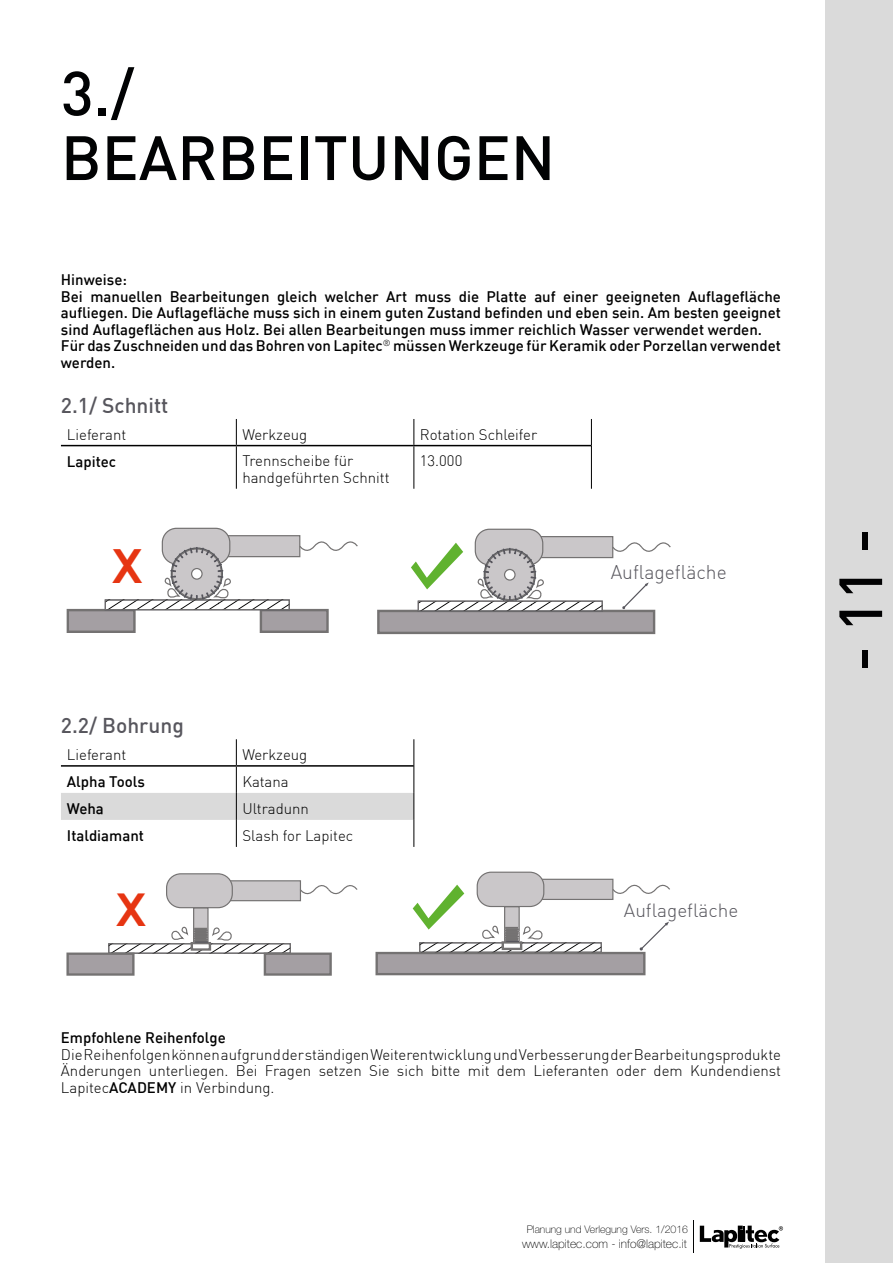
<style>
.page{position:relative;width:893px;height:1263px;background:#fff}
.page>*{position:absolute;margin:0;border:0;box-sizing:border-box;transform-origin:0 0}
.t1{font:500 61.5px/64.5px "DIN";color:#010203}
.t2{font:500 60px "DIN";color:#020203}
.t3{font:700 47.1px "Century Gothic";color:#e63512}
.t4{font:700 45.3px "Century Gothic";color:#e63512}
.t5{font:500 21px "DIN";color:#57565d}
.t6{font:300 19.5px "DIN";color:#57565d}
.t7{font:300 18.75px "DIN";color:#57565d}
.t8{font:500 15px/16.5px "DIN";color:#000}
.t9{font:300 15px/16.5px "DIN";color:#000}
.t10{font:100 12px "Helvetica Neue LT Pro";color:#000}
.t11{font:100 10.5px "Helvetica Neue LT Pro";color:#000}
.s1{font-weight:500}
</style>
<div class="page">
<div style="left:826px;top:0;width:67px;height:1263px;background:#dadada"></div>
<svg style="left:700px;top:1225px;width:83px;height:24px"></svg>
<hr style="left:693px;top:1220px;width:1px;height:33px;background:#020304">
<hr style="left:236px;top:446px;width:1px;height:43px;background:#000">
<hr style="left:414px;top:446px;width:1px;height:43px;background:#000">
<hr style="left:591px;top:446px;width:1px;height:43px;background:#000">
<hr style="left:61px;top:445px;width:175px;height:1px;background:#000">
<hr style="left:236px;top:445px;width:178px;height:1px;background:#000">
<hr style="left:414px;top:445px;width:177px;height:1px;background:#000">
<svg style="left:236px;top:419px;width:1px;height:26px"></svg>
<svg style="left:414px;top:419px;width:1px;height:26px"></svg>
<svg style="left:591px;top:419px;width:1px;height:27px"></svg>
<div style="left:378px;top:611px;width:276px;height:22px;background:#a49fa3"></div>
<div style="left:377px;top:610px;width:278px;height:24px;border:2px solid #747272"></div>
<div style="left:536px;top:537px;width:77px;height:21px;background:#cac7c9"></div>
<div style="left:535px;top:536px;width:78px;height:22px;border:1px solid #747272"></div>
<div style="left:475px;top:529px;width:68px;height:36px;background:#cac7c9;border-radius:14px"></div>
<div style="left:475px;top:529px;width:68px;height:36px;border:1px solid #747272;border-radius:14px"></div>
<div style="left:68px;top:610px;width:66px;height:22px;background:#a49fa3"></div>
<div style="left:67px;top:609px;width:69px;height:24px;border:2px solid #747272"></div>
<div style="left:261px;top:610px;width:66px;height:22px;background:#a49fa3"></div>
<div style="left:260px;top:609px;width:69px;height:24px;border:2px solid #747272"></div>
<svg style="left:612px;top:536px;width:59px;height:20px"></svg>
<svg style="left:478px;top:548px;width:66px;height:52px"></svg>
<div style="left:223px;top:536px;width:77px;height:21px;background:#cac7c9"></div>
<div style="left:222px;top:535px;width:78px;height:22px;border:1px solid #747272"></div>
<div style="left:162px;top:528px;width:68px;height:36px;background:#cac7c9;border-radius:14px"></div>
<div style="left:162px;top:528px;width:68px;height:37px;border:1px solid #747272;border-radius:14px"></div>
<svg style="left:299px;top:535px;width:59px;height:20px"></svg>
<svg style="left:165px;top:547px;width:66px;height:52px"></svg>
<svg style="left:423px;top:603px;width:177px;height:6px"></svg>
<div style="left:418px;top:601px;width:184px;height:10px;border:1px solid #747272"></div>
<div style="left:105px;top:599px;width:185px;height:11px;border:1px solid #57565d"></div>
<svg style="left:109px;top:602px;width:178px;height:6px"></svg>
<div style="left:105px;top:600px;width:184px;height:10px;border:1px solid #747272"></div>
<svg style="left:622px;top:582px;width:27px;height:27px"></svg>
<svg style="left:411px;top:543px;width:52px;height:46px"></svg>
<svg style="left:61px;top:739px;width:354px;height:108px"></svg>
<div style="left:377px;top:953px;width:267px;height:21px;background:#a49fa3"></div>
<div style="left:375px;top:952px;width:270px;height:23px;border:2px solid #747272"></div>
<svg style="left:421px;top:944px;width:179px;height:6px"></svg>
<div style="left:419px;top:942px;width:183px;height:10px;border:1px solid #747272"></div>
<div style="left:108px;top:943px;width:183px;height:11px;border:1px solid #57565d"></div>
<svg style="left:110px;top:945px;width:179px;height:6px"></svg>
<div style="left:108px;top:943px;width:183px;height:10px;border:1px solid #747272"></div>
<div style="left:503px;top:942px;width:18px;height:7px;background:#fff"></div>
<div style="left:502px;top:941px;width:20px;height:9px;border:2px solid #747272"></div>
<div style="left:505px;top:907px;width:14px;height:35px;background:#cac7c9"></div>
<div style="left:504px;top:906px;width:16px;height:36px;border:1px solid #747272"></div>
<div style="left:537px;top:879px;width:76px;height:20px;background:#cac7c9"></div>
<div style="left:536px;top:879px;width:77px;height:21px;border:1px solid #747272"></div>
<div style="left:477px;top:872px;width:67px;height:34px;background:#cac7c9;border-radius:14px"></div>
<div style="left:477px;top:872px;width:67px;height:35px;border:1px solid #747272;border-radius:14px"></div>
<div style="left:68px;top:954px;width:65px;height:20px;background:#a49fa3"></div>
<div style="left:66px;top:952px;width:69px;height:24px;border:2px solid #747272"></div>
<div style="left:265px;top:954px;width:66px;height:20px;background:#a49fa3"></div>
<div style="left:264px;top:952px;width:68px;height:24px;border:2px solid #747272"></div>
<div style="left:192px;top:943px;width:18px;height:6px;background:#fff"></div>
<div style="left:191px;top:942px;width:20px;height:9px;border:2px solid #747272"></div>
<div style="left:194px;top:908px;width:14px;height:34px;background:#cac7c9"></div>
<div style="left:193px;top:907px;width:16px;height:36px;border:1px solid #747272"></div>
<div style="left:225px;top:881px;width:75px;height:20px;background:#cac7c9"></div>
<div style="left:225px;top:880px;width:76px;height:21px;border:1px solid #747272"></div>
<div style="left:167px;top:874px;width:65px;height:34px;background:#cac7c9;border-radius:14px"></div>
<div style="left:166px;top:873px;width:67px;height:35px;border:1px solid #747272;border-radius:14px"></div>
<svg style="left:639px;top:922px;width:30px;height:29px"></svg>
<svg style="left:482px;top:917px;width:61px;height:25px"></svg>
<svg style="left:171px;top:918px;width:61px;height:25px"></svg>
<svg style="left:612px;top:879px;width:58px;height:19px"></svg>
<svg style="left:299px;top:880px;width:59px;height:18px"></svg>
<svg style="left:413px;top:885px;width:51px;height:44px"></svg>
<h1 class="t1" style="left:61px;top:59px;width:496px">3./<br>BEARBEITUNGEN</h1>
<p class="t8" style="left:61px;top:271px;width:722px">Hinweise:<br>Bei manuellen Bearbeitungen gleich welcher Art muss die Platte auf einer geeigneten Auflagefläche aufliegen. Die Auflagefläche muss sich in einem guten Zustand befinden und eben sein. Am besten geeignet sind Auflageflächen aus Holz. Bei allen Bearbeitungen muss immer reichlich Wasser verwendet werden.<br>Für das Zuschneiden und das Bohren von Lapitec<sup>®</sup> müssen Werkzeuge für Keramik oder Porzellan verwendet werden.</p>
<h3 class="t5" style="left:61px;top:392px;width:109px">2.1/ Schnitt</h3>
<p class="t9" style="left:67px;top:426px;width:61px">Lieferant</p>
<p class="t9" style="left:242px;top:426px;width:67px">Werkzeug</p>
<p class="t9" style="left:420px;top:426px;width:119px">Rotation Schleifer</p>
<p class="t8" style="left:67px;top:452px;width:51px">Lapitec</p>
<p class="t9" style="left:242px;top:452px;width:149px">Trennscheibe für handgeführten Schnitt</p>
<p class="t9" style="left:420px;top:452px;width:44px">13.000</p>
<h3 class="t3" style="left:111px;top:530px;width:33px">X</h3>
<h3 class="t5" style="left:61px;top:712px;width:124px">2.2/ Bohrung</h3>
<p class="t9" style="left:67px;top:746px;width:61px">Lieferant</p>
<p class="t9" style="left:242px;top:746px;width:67px">Werkzeug</p>
<p class="t8" style="left:67px;top:773px;width:79px">Alpha Tools</p>
<p class="t9" style="left:242px;top:773px;width:48px">Katana</p>
<p class="t8" style="left:67px;top:800px;width:38px">Weha</p>
<p class="t9" style="left:242px;top:800px;width:68px">Ultradunn</p>
<p class="t8" style="left:67px;top:827px;width:79px">Italdiamant</p>
<p class="t9" style="left:242px;top:827px;width:112px">Slash for Lapitec</p>
<h3 class="t6" style="left:611px;top:560px;width:117px">Auflagefläche</h3>
<h3 class="t4" style="left:115px;top:875px;width:33px">X</h3>
<p class="t7" style="left:624px;top:899px;width:116px">Auflagefläche</p>
<p class="t8" style="left:61px;top:1029px;width:166px">Empfohlene Reihenfolge</p>
<p class="t9" style="left:61px;top:1046px;width:722px;text-align:justify">Die Reihenfolgen können aufgrund der ständigen Weiterentwicklung und Verbesserung der Bearbeitungsprodukte Änderungen unterliegen. Bei Fragen setzen Sie sich bitte mit dem Lieferanten oder dem Kundendienst Lapitec<span class="s1">ACADEMY</span> in Verbindung.</p>
<p class="t11" style="left:527px;top:1223px;width:163px">Planung und Verlegung Vers. 1/2016</p>
<p class="t10" style="left:522px;top:1236px;width:166px">www.lapitec.com - info@lapitec.it</p>
<h2 class="t2" style="left:822px;top:672px;width:145px;rotate:-90deg">- 11 -</h2>
</div>
